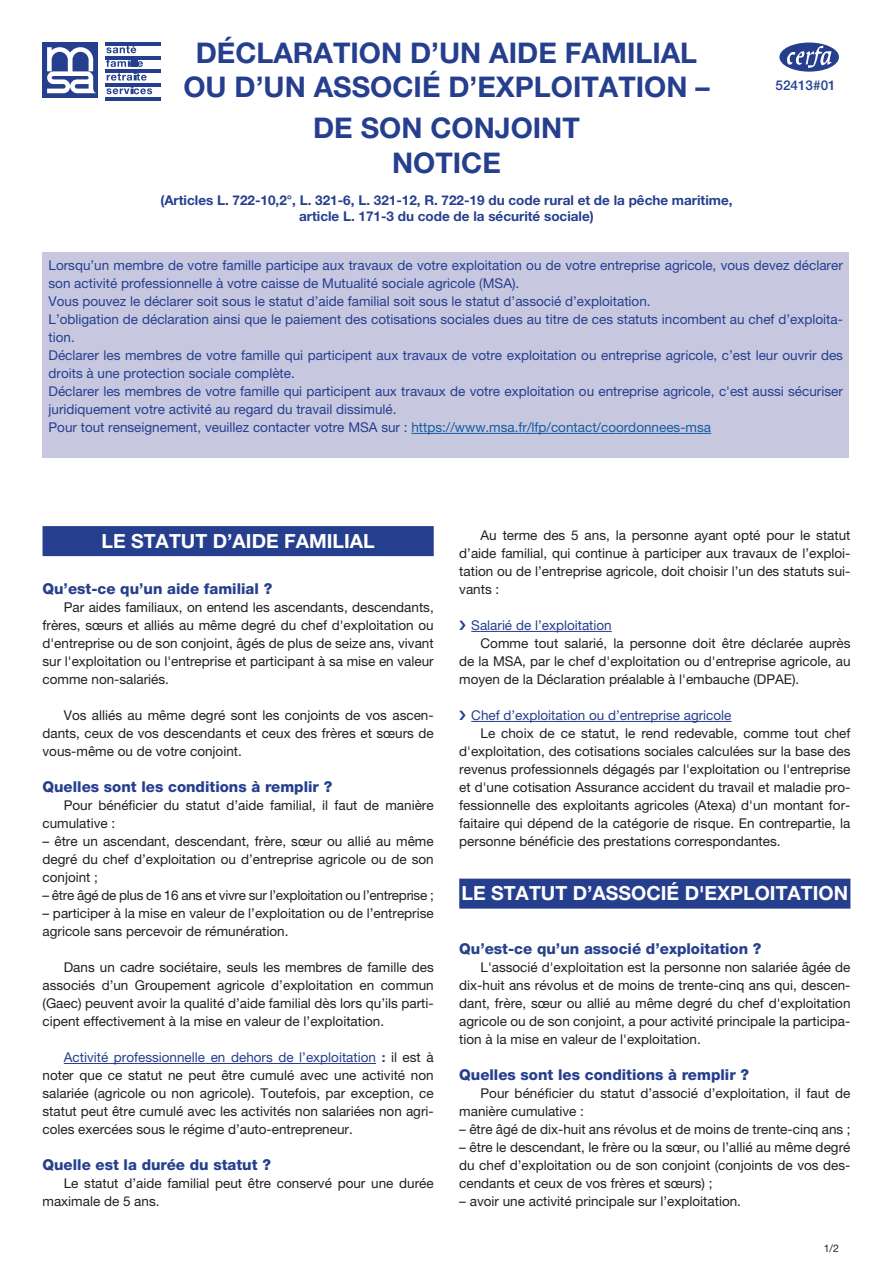
<style>
.page{position:relative;width:893px;height:1263px;background:#fff}
.page>*{position:absolute;margin:0;border:0;box-sizing:border-box;transform-origin:0 0}
.t1{font:700 28.5px/34.2px "Helvetica Neue LT Pro";color:#253f8e;text-align:center}
.rubrique1{font:700 19.5px "Helvetica Neue LT Pro";color:#fff}
.objectif{font:800 15px "Helvetica Neue LT Pro";color:#253f8e}
.objectif-2{font:800 15px "Helvetica Neue LT Pro";color:#24418a}
.texte_courant{font:13.5px/18px "Helvetica Neue LT Pro";color:#231f20;text-align:justify}
.t2{font:13.5px/18px "Helvetica Neue LT Pro";color:#253f8e}
.t3{font:700 13.5px "Helvetica Neue LT Pro";color:#253f8e}
.texte_courant-2{font:13.5px "Helvetica Neue LT Pro";letter-spacing:-.02em;color:#231f20}
.t4{font:500 13.5px "Helvetica Neue LT Pro";color:#253f8e}
.t5{font:10.5px "Helvetica Neue LT Pro";color:#231f20}
.s1{color:#175d9e}
.s2{color:#253f8e}
.s3{font-weight:700;color:#253f8e}
</style>
<div class="page">
<svg style="left:106px;top:46px;width:30px;height:7px"></svg>
<svg style="left:106px;top:59px;width:37px;height:8px"></svg>
<svg style="left:106px;top:73px;width:46px;height:21px"></svg>
<hr style="left:105px;top:43px;width:55px;height:3px;background:#253f8e">
<hr style="left:105px;top:56px;width:55px;height:3px;background:#253f8e">
<hr style="left:105px;top:70px;width:55px;height:3px;background:#253f8e">
<hr style="left:105px;top:83px;width:55px;height:3px;background:#253f8e">
<hr style="left:105px;top:97px;width:55px;height:3px;background:#253f8e">
<div style="left:43px;top:43px;width:55px;height:55px;background:#253f8e"></div>
<svg style="left:47px;top:47px;width:49px;height:46px"></svg>
<div style="left:779px;top:43px;width:60px;height:29px;background:#253f8e;border-radius:50%"></div>
<svg style="left:786px;top:46px;width:46px;height:22px"></svg>
<div style="left:43px;top:252px;width:806px;height:205px;background:#c7c7e0"></div>
<hr style="left:411px;top:433px;width:300px;height:1px;background:#175d9e">
<div style="left:43px;top:526px;width:391px;height:30px;background:#253f8e"></div>
<hr style="left:64px;top:1063px;width:312px;height:1px;background:#253f8e">
<hr style="left:471px;top:631px;width:141px;height:1px;background:#253f8e">
<hr style="left:471px;top:721px;width:260px;height:1px;background:#253f8e">
<div style="left:459px;top:879px;width:391px;height:30px;background:#253f8e"></div>
<p class="t1" style="left:183px;top:35px;width:528px">DÉCLARATION D’UN AIDE FAMILIAL<br>OU D’UN ASSOCIÉ D’EXPLOITATION –</p>
<p class="t1" style="left:313px;top:111px;width:268px">DE SON CONJOINT</p>
<p class="t1" style="left:392px;top:145px;width:110px">NOTICE</p>
<p class="t3" style="left:160px;top:192px;width:574px">(Articles L. 722-10,2°, L. 321-6, L. 321-12, R. 722-19 du code rural et de la pêche maritime,</p>
<p class="t3" style="left:299px;top:208px;width:296px">article L. 171-3 du code de la sécurité sociale)</p>
<p class="t4" style="left:776px;top:77px;width:62px">52413#01</p>
<p class="t2" style="left:49px;top:256px;width:796px">Lorsqu’un membre de votre famille participe aux travaux de votre exploitation ou de votre entreprise agricole, vous devez déclarer son activité professionnelle à votre caisse de Mutualité sociale agricole (MSA).</p>
<p class="t2" style="left:49px;top:292px;width:604px">Vous pouvez le déclarer soit sous le statut d’aide familial soit sous le statut d’associé d’exploitation.</p>
<p class="t2" style="left:49px;top:310px;width:796px">L’obligation de déclaration ainsi que le paiement des cotisations sociales dues au titre de ces statuts incombent au chef d’exploita&shy;tion.</p>
<p class="t2" style="left:49px;top:346px;width:796px">Déclarer les membres de votre famille qui participent aux travaux de votre exploitation ou entreprise agricole, c’est leur ouvrir des droits à une protection sociale complète.</p>
<p class="t2" style="left:49px;top:382px;width:796px">Déclarer les membres de votre famille qui participent aux travaux de votre exploitation ou entreprise agricole, c'est aussi sécuriser juridiquement votre activité au regard du travail dissimulé.</p>
<p class="t2" style="left:49px;top:418px;width:664px">Pour tout renseignement, veuillez contacter votre MSA sur : <span class="s1">https://www.msa.fr/lfp/contact/coordonnees-msa</span></p>
<p class="rubrique1" style="left:101px;top:529px;width:275px">LE STATUT D’AIDE FAMILIAL</p>
<p class="objectif" style="left:43px;top:580px;width:231px">Qu’est-ce qu’un aide familial ?</p>
<p class="texte_courant" style="left:43px;top:598px;width:393px;text-indent:21px">Par aides familiaux, on entend les ascendants, descendants, frères, sœurs et alliés au même degré du chef d'exploitation ou d'entreprise ou de son conjoint, âgés de plus de seize ans, vivant sur l'exploitation ou l'entreprise et participant à sa mise en valeur comme non-salariés.</p>
<p class="texte_courant" style="left:43px;top:706px;width:393px;text-indent:21px">Vos alliés au même degré sont les conjoints de vos ascen&shy;dants, ceux de vos descendants et ceux des frères et sœurs de vous-même ou de votre conjoint.</p>
<p class="objectif" style="left:43px;top:778px;width:291px">Quelles sont les conditions à remplir ?</p>
<p class="texte_courant" style="left:43px;top:796px;width:393px;text-indent:21px">Pour bénéficier du statut d’aide familial, il faut de manière cumulative :</p>
<p class="texte_courant" style="left:43px;top:832px;width:393px">– être un ascendant, descendant, frère, sœur ou allié au même degré du chef d’exploitation ou d’entreprise agricole ou de son conjoint ;</p>
<p class="texte_courant-2" style="left:43px;top:887px;width:393px">– être âgé de plus de 16 ans et vivre sur l’exploitation ou l’entreprise ;</p>
<p class="texte_courant" style="left:43px;top:904px;width:393px">– participer à la mise en valeur de l’exploitation ou de l’entreprise agricole sans percevoir de rémunération.</p>
<p class="texte_courant" style="left:43px;top:958px;width:393px;text-indent:21px">Dans un cadre sociétaire, seuls les membres de famille des associés d’un Groupement agricole d’exploitation en commun (Gaec) peuvent avoir la qualité d’aide familial dès lors qu’ils parti&shy;cipent effectivement à la mise en valeur de l’exploitation.</p>
<p class="texte_courant" style="left:43px;top:1048px;width:393px;text-indent:21px"><span class="s2">Activité professionnelle en dehors de l’exploitation</span> <span class="s3">:</span> il est à noter que ce statut ne peut être cumulé avec une activité non salariée (agricole ou non agricole). Toutefois, par exception, ce statut peut être cumulé avec les activités non salariées non agri&shy;coles exercées sous le régime d’auto-entrepreneur.</p>
<p class="objectif" style="left:43px;top:1156px;width:230px">Quelle est la durée du statut ?</p>
<p class="texte_courant" style="left:43px;top:1174px;width:393px;text-indent:21px">Le statut d’aide familial peut être conservé pour une durée maximale de 5 ans.</p>
<p class="texte_courant" style="left:459px;top:526px;width:393px;text-indent:21px">Au terme des 5 ans, la personne ayant opté pour le statut d’aide familial, qui continue à participer aux travaux de l’exploi&shy;tation ou de l’entreprise agricole, doit choisir l’un des statuts sui&shy;vants :</p>
<p class="t2" style="left:471px;top:616px;width:142px">Salarié de l’exploitation</p>
<p class="texte_courant" style="left:459px;top:634px;width:393px;text-indent:21px">Comme tout salarié, la personne doit être déclarée auprès de la MSA, par le chef d'exploitation ou d'entreprise agricole, au moyen de la Déclaration préalable à l'embauche (DPAE).</p>
<p class="t2" style="left:471px;top:706px;width:262px">Chef d’exploitation ou d’entreprise agricole</p>
<p class="texte_courant" style="left:459px;top:724px;width:393px;text-indent:21px">Le choix de ce statut, le rend redevable, comme tout chef d'exploitation, des cotisations sociales calculées sur la base des revenus professionnels dégagés par l'exploitation ou l'entreprise et d'une cotisation Assurance accident du travail et maladie pro&shy;fessionnelle des exploitants agricoles (Atexa) d'un montant for&shy;faitaire qui dépend de la catégorie de risque. En contrepartie, la personne bénéficie des prestations correspondantes.</p>
<p class="rubrique1" style="left:461px;top:881px;width:388px">LE STATUT D’ASSOCIÉ D'EXPLOITATION</p>
<p class="objectif-2" style="left:459px;top:940px;width:304px">Qu’est-ce qu’un associé <span class="s2">d’exploitation</span> ?</p>
<p class="texte_courant" style="left:459px;top:958px;width:393px;text-indent:21px">L'associé d'exploitation est la personne non salariée âgée de dix-huit ans révolus et de moins de trente-cinq ans qui, descen&shy;dant, frère, sœur ou allié au même degré du chef d'exploitation agricole ou de son conjoint, a pour activité principale la participa&shy;tion à la mise en valeur de l'exploitation.</p>
<p class="objectif" style="left:459px;top:1066px;width:291px">Quelles sont les conditions à remplir ?</p>
<p class="texte_courant" style="left:459px;top:1084px;width:393px;text-indent:21px">Pour bénéficier du statut d’associé d’exploitation, il faut de manière cumulative :</p>
<p class="texte_courant" style="left:459px;top:1120px;width:393px">– être âgé de dix-huit ans révolus et de moins de trente-cinq ans ;</p>
<p class="texte_courant" style="left:459px;top:1138px;width:393px">– être le descendant, le frère ou la sœur, ou l’allié au même degré du chef d’exploitation ou de son conjoint (conjoints de vos des&shy;cendants et ceux de vos frères et sœurs) ;</p>
<p class="texte_courant" style="left:459px;top:1192px;width:283px">– avoir une activité principale sur l’exploitation.</p>
<p class="t5" style="left:824px;top:1242px;width:17px">1/2</p>
</div>
